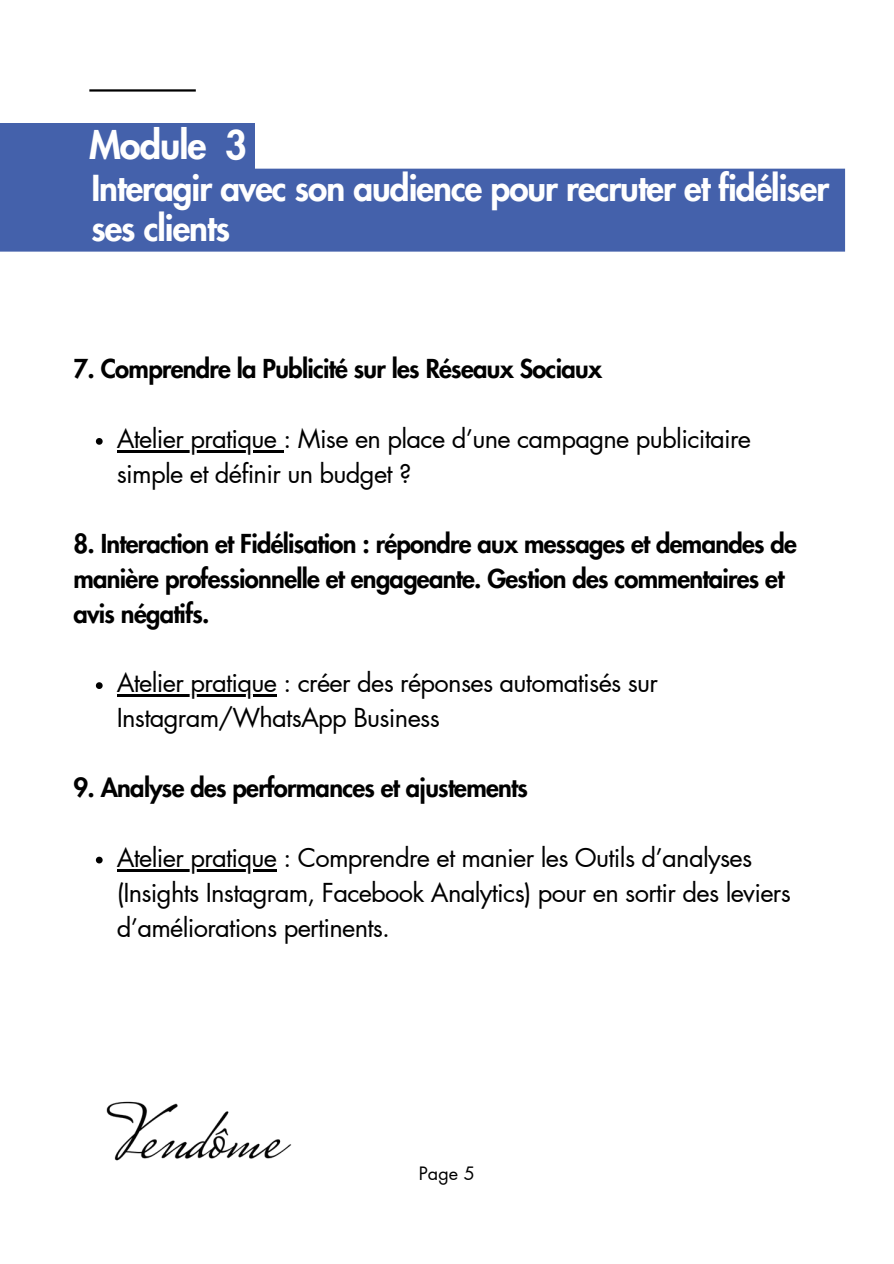
<style>
.page{position:relative;width:894px;height:1264px;background:#fff}
.page>*{position:absolute;margin:0;border:0;box-sizing:border-box;transform-origin:0 0}
.t1{font:800 37.95px "Futura LT Pro";letter-spacing:-.03em;color:#fff}
.t2{font:800 34.95px/40.5px "Futura LT Pro";letter-spacing:-.03em;color:#fff}
.t3{font:25.5px/34.8px "Futura LT Pro";letter-spacing:-.03em;color:#000}
.t4{font:800 25.5px/34.8px "Futura LT Pro";letter-spacing:-.03em;color:#000}
.t5{font:18px "Futura LT Pro";color:#000}
</style>
<div class="page">
<img style="left:106px;top:1101px;width:186px;height:60px">
<hr style="left:89px;top:89px;width:107px;height:3px;background:#000">
<svg style="left:96px;top:438px;width:7px;height:7px"></svg>
<hr style="left:117px;top:450px;width:166px;height:2px;background:#000">
<svg style="left:96px;top:682px;width:7px;height:7px"></svg>
<hr style="left:117px;top:694px;width:159px;height:3px;background:#000">
<svg style="left:96px;top:856px;width:7px;height:7px"></svg>
<hr style="left:117px;top:869px;width:159px;height:2px;background:#000">
<div style="left:0;top:124px;width:254px;height:46px;background:#4461ab"></div>
<div style="left:0;top:169px;width:844px;height:83px;background:#4461ab"></div>
<h2 class="t1" style="left:89px;top:128px;width:159px">Module 3</h2>
<p class="t2" style="left:91px;top:169px;width:739px">Interagir avec son audience pour recruter et fidéliser ses clients</p>
<p class="t4" style="left:73px;top:352px;width:530px">7. Comprendre la Publicité sur les Réseaux Sociaux</p>
<h1 class="t3" style="left:117px;top:422px;width:635px">Atelier pratique : Mise en place d’une campagne publicitaire simple et définir un budget ?</h1>
<h1 class="t4" style="left:73px;top:527px;width:725px">8. Interaction et Fidélisation : répondre aux messages et demandes de manière professionnelle et engageante. Gestion des commentaires et avis négatifs.</h1>
<h2 class="t3" style="left:117px;top:666px;width:543px">Atelier pratique : créer des réponses automatisés sur<br>Instagram/WhatsApp Business</h2>
<p class="t4" style="left:73px;top:771px;width:456px">9. Analyse des performances et ajustements</p>
<h2 class="t3" style="left:117px;top:841px;width:675px">Atelier pratique : Comprendre et manier les Outils d’analyses (Insights Instagram, Facebook Analytics) pour en sortir des leviers d’améliorations pertinents.</h2>
<p class="t5" style="left:419px;top:1164px;width:57px">Page 5</p>
</div>
